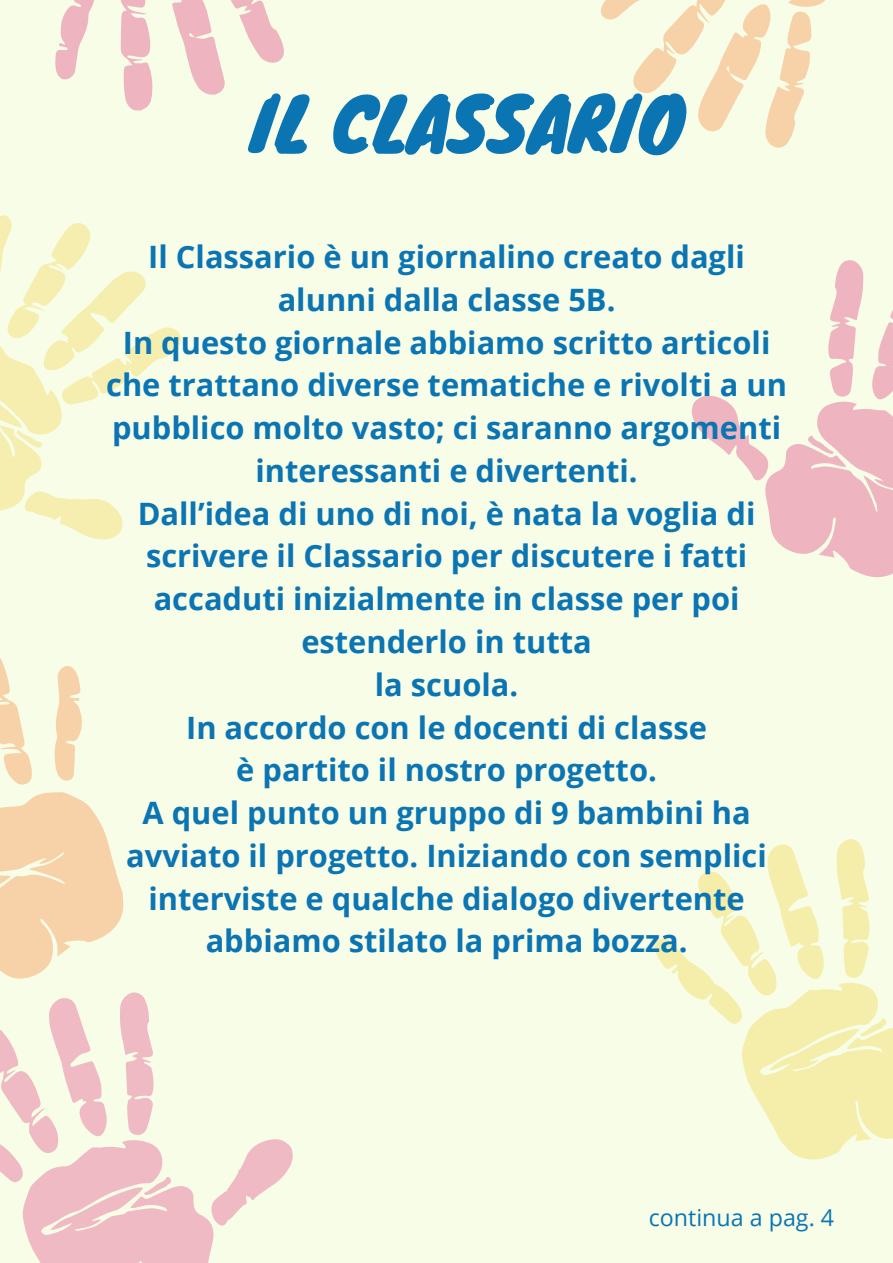
<style>
.page{position:relative;width:893px;height:1263px;background:#f7fde6}
.page>*{position:absolute;margin:0;border:0;box-sizing:border-box;transform-origin:0 0}
.t1{font:72.3px "Knewave";color:#0b75b4}
.t2{font:700 30.83px/42.8px "Open Sans";color:#0b75b4;text-align:center}
.t3{font:23.25px "Open Sans";color:#0b75b4}
</style>
<div class="page">
<svg style="left:0;top:215px;width:181px;height:325px"></svg>
<svg style="left:654px;top:839px;width:239px;height:321px"></svg>
<svg style="left:691px;top:260px;width:202px;height:317px"></svg>
<svg style="left:55px;top:0;width:229px;height:111px"></svg>
<svg style="left:601px;top:0;width:224px;height:148px"></svg>
<svg style="left:0;top:658px;width:293px;height:605px"></svg>
<p class="t1" style="left:249px;top:65px;width:436px">IL CLASSARIO</p>
<p class="t2" style="left:106px;top:235px;width:682px">Il Classario è un giornalino creato dagli alunni dalla classe 5B.<br>In questo giornale abbiamo scritto articoli che trattano diverse tematiche e rivolti a un pubblico molto vasto; ci saranno argomenti interessanti e divertenti.<br>Dall’idea di uno di noi, è nata la voglia di scrivere il Classario per discutere i fatti accaduti inizialmente in classe per poi estenderlo in tutta<br>la scuola.<br>In accordo con le docenti di classe<br>è partito il nostro progetto.<br>A quel punto un gruppo di 9 bambini ha avviato il progetto. Iniziando con semplici interviste e qualche dialogo divertente abbiamo stilato la prima bozza.</p>
<h1 class="t3" style="left:649px;top:1201px;width:187px">continua a pag. 4</h1>
</div>
